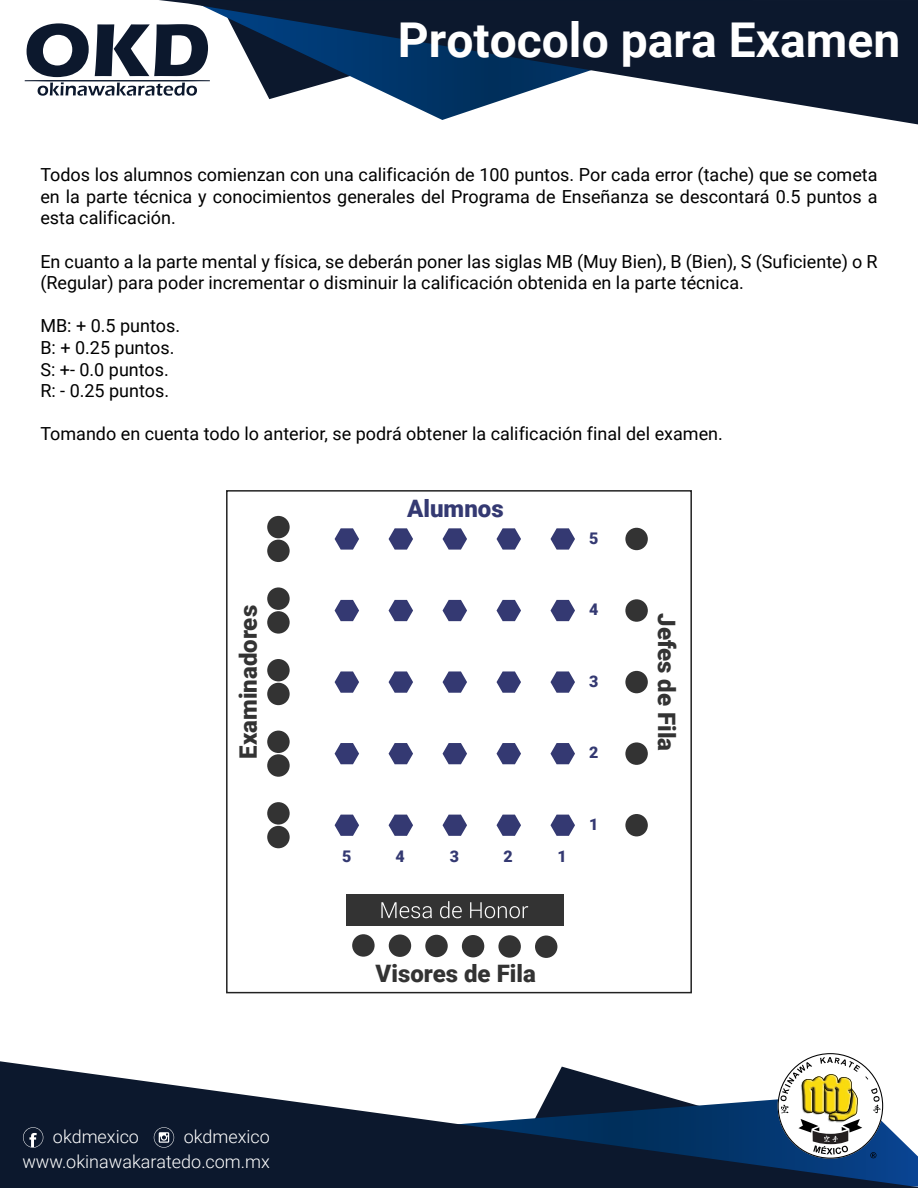
<style>
.page{position:relative;width:918px;height:1188px;background:#fff}
.page>*{position:absolute;margin:0;border:0;box-sizing:border-box;transform-origin:0 0}
.t1{font:700 48px "Roboto";color:#fff}
.t2{font:900 24px "Roboto";color:#333}
.t3{font:900 24px "Roboto";color:#343972}
.t4{font:18px/21.6px "Roboto";color:#000}
.t5{font:300 18px "Roboto";color:#fff}
.t6{font:900 16.05px "Roboto";color:#343972}
</style>
<div class="page">
<svg style="left:159px;top:0;width:759px;height:124px;fill:#0c182d"></svg>
<svg style="left:0;top:1061px;width:918px;height:127px;fill:#0c182d"></svg>
<svg style="left:23px;top:1127px;width:20px;height:21px"></svg>
<svg style="left:154px;top:1127px;width:20px;height:21px"></svg>
<svg style="left:25px;top:23px;width:185px;height:73px"></svg>
<svg style="left:511px;top:1053px;width:372px;height:112px"></svg>
<div style="left:226px;top:490px;width:466px;height:503px;border:2px solid #222"></div>
<div style="left:267px;top:826px;width:23px;height:22px;background:#333;border-radius:50%"></div>
<div style="left:267px;top:802px;width:23px;height:23px;background:#333;border-radius:50%"></div>
<div style="left:625px;top:814px;width:23px;height:22px;background:#333;border-radius:50%"></div>
<div style="left:625px;top:742px;width:23px;height:23px;background:#333;border-radius:50%"></div>
<div style="left:625px;top:671px;width:23px;height:22px;background:#333;border-radius:50%"></div>
<div style="left:625px;top:599px;width:23px;height:23px;background:#333;border-radius:50%"></div>
<div style="left:625px;top:528px;width:23px;height:22px;background:#333;border-radius:50%"></div>
<div style="left:267px;top:754px;width:23px;height:23px;background:#333;border-radius:50%"></div>
<div style="left:267px;top:731px;width:23px;height:22px;background:#333;border-radius:50%"></div>
<div style="left:267px;top:683px;width:23px;height:22px;background:#333;border-radius:50%"></div>
<div style="left:267px;top:659px;width:23px;height:22px;background:#333;border-radius:50%"></div>
<div style="left:267px;top:611px;width:23px;height:23px;background:#333;border-radius:50%"></div>
<div style="left:267px;top:587px;width:23px;height:23px;background:#333;border-radius:50%"></div>
<div style="left:267px;top:540px;width:23px;height:22px;background:#333;border-radius:50%"></div>
<div style="left:267px;top:516px;width:23px;height:22px;background:#333;border-radius:50%"></div>
<svg style="left:335px;top:815px;width:24px;height:21px"></svg>
<svg style="left:389px;top:815px;width:24px;height:21px"></svg>
<svg style="left:443px;top:815px;width:24px;height:21px"></svg>
<svg style="left:497px;top:815px;width:24px;height:21px"></svg>
<svg style="left:551px;top:815px;width:24px;height:21px"></svg>
<svg style="left:335px;top:743px;width:24px;height:21px"></svg>
<svg style="left:389px;top:743px;width:24px;height:21px"></svg>
<svg style="left:443px;top:743px;width:24px;height:21px"></svg>
<svg style="left:497px;top:743px;width:24px;height:21px"></svg>
<svg style="left:551px;top:743px;width:24px;height:21px"></svg>
<svg style="left:335px;top:671px;width:24px;height:22px"></svg>
<svg style="left:389px;top:671px;width:24px;height:22px"></svg>
<svg style="left:443px;top:671px;width:24px;height:22px"></svg>
<svg style="left:497px;top:671px;width:24px;height:22px"></svg>
<svg style="left:551px;top:671px;width:24px;height:22px"></svg>
<svg style="left:335px;top:600px;width:24px;height:21px"></svg>
<svg style="left:389px;top:600px;width:24px;height:21px"></svg>
<svg style="left:443px;top:600px;width:24px;height:21px"></svg>
<svg style="left:497px;top:600px;width:24px;height:21px"></svg>
<svg style="left:551px;top:600px;width:24px;height:21px"></svg>
<svg style="left:335px;top:528px;width:24px;height:22px"></svg>
<svg style="left:389px;top:528px;width:24px;height:22px"></svg>
<svg style="left:443px;top:528px;width:24px;height:22px"></svg>
<svg style="left:497px;top:528px;width:24px;height:22px"></svg>
<svg style="left:551px;top:528px;width:24px;height:22px"></svg>
<div style="left:352px;top:934px;width:23px;height:23px;background:#333;border-radius:50%"></div>
<div style="left:389px;top:934px;width:22px;height:23px;background:#333;border-radius:50%"></div>
<div style="left:425px;top:935px;width:23px;height:22px;background:#333;border-radius:50%"></div>
<div style="left:462px;top:935px;width:22px;height:22px;background:#333;border-radius:50%"></div>
<div style="left:498px;top:935px;width:23px;height:23px;background:#333;border-radius:50%"></div>
<div style="left:535px;top:936px;width:22px;height:22px;background:#333;border-radius:50%"></div>
<div style="left:346px;top:894px;width:218px;height:31px;background:#333"></div>
<svg style="left:381px;top:902px;width:51px;height:16px"></svg>
<svg style="left:440px;top:901px;width:22px;height:17px"></svg>
<svg style="left:470px;top:902px;width:58px;height:16px"></svg>
<h1 class="t1" style="left:398px;top:6px;width:504px">Protocolo para Examen</h1>
<p class="t4" style="left:40px;top:163px;width:839px;text-align:justify">Todos los alumnos comienzan con una calificación de 100 puntos. Por cada error (tache) que se cometa en la parte técnica y conocimientos generales del Programa de Enseñanza se descontará 0.5 puntos a esta calificación.</p>
<p class="t4" style="left:40px;top:250px;width:839px">En cuanto a la parte mental y física, se deberán poner las siglas MB (Muy Bien), B (Bien), S (Suficiente) o R (Regular) para poder incrementar o disminuir la calificación obtenida en la parte técnica.</p>
<p class="t4" style="left:40px;top:315px;width:141px">MB: + 0.5 puntos.<br>B: + 0.25 puntos.<br>S: +- 0.0 puntos.<br>R: - 0.25 puntos.</p>
<p class="t4" style="left:40px;top:423px;width:684px">Tomando en cuenta todo lo anterior, se podrá obtener la calificación final del examen.</p>
<h2 class="t2" style="left:231px;top:759px;width:155px;rotate:-90deg">Examinadores</h2>
<p class="t5" style="left:53px;top:1124px;width:88px">okdmexico</p>
<p class="t5" style="left:184px;top:1124px;width:88px">okdmexico</p>
<p class="t5" style="left:22px;top:1149px;width:249px">www.okinawakaratedo.com.mx</p>
<h2 class="t3" style="left:407px;top:492px;width:98px">Alumnos</h2>
<p class="t6" style="left:342px;top:845px;width:11px">5</p>
<p class="t6" style="left:396px;top:845px;width:11px">4</p>
<p class="t6" style="left:450px;top:845px;width:11px">3</p>
<p class="t6" style="left:504px;top:845px;width:11px">2</p>
<p class="t6" style="left:558px;top:845px;width:11px">1</p>
<p class="t6" style="left:589px;top:527px;width:11px">5</p>
<p class="t6" style="left:589px;top:598px;width:11px">4</p>
<p class="t6" style="left:589px;top:670px;width:11px">3</p>
<p class="t6" style="left:589px;top:741px;width:11px">2</p>
<p class="t6" style="left:589px;top:813px;width:11px">1</p>
<h2 class="t2" style="left:376px;top:956px;width:162px">Visores de Fila</h2>
<h2 class="t2" style="left:684px;top:613px;width:140px;rotate:90deg">Jefes de Fila</h2>
</div>
